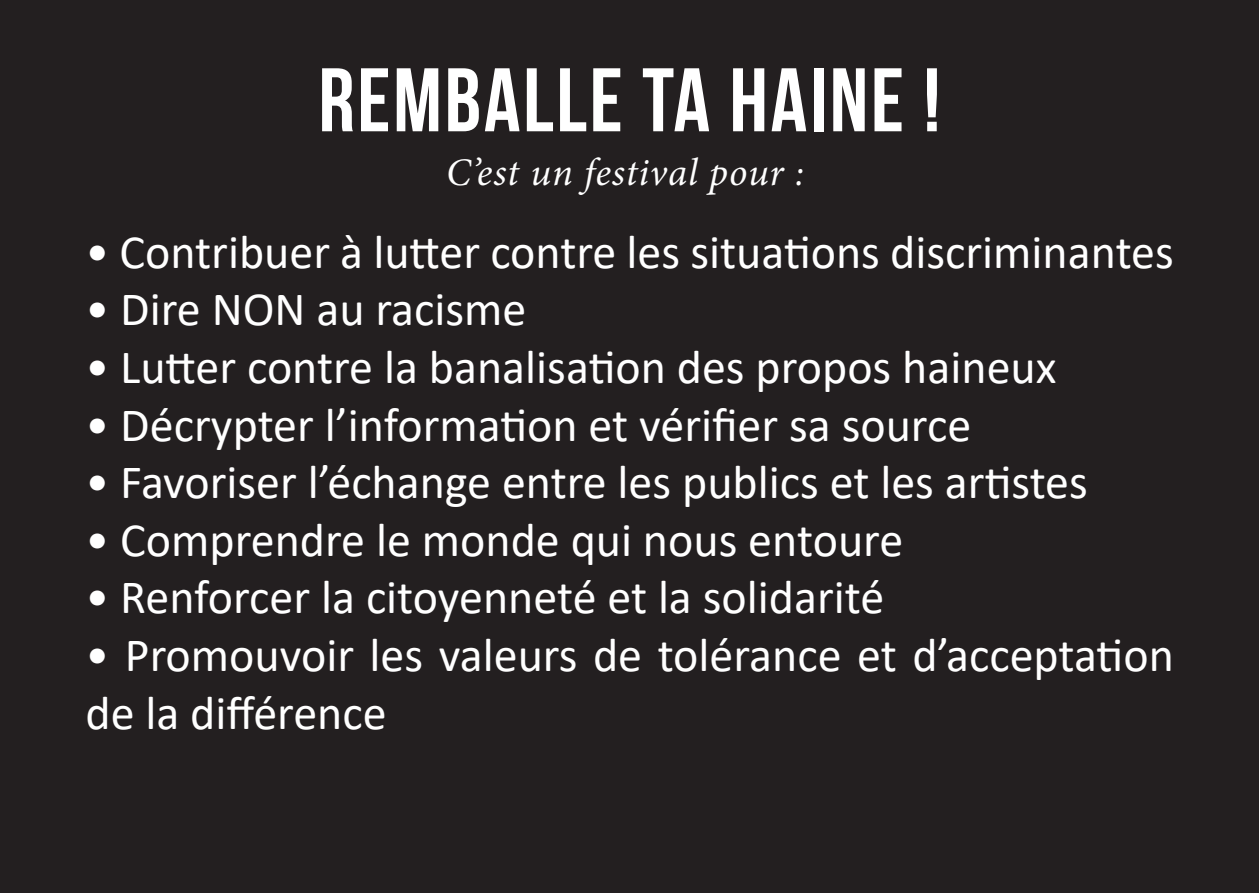
<style>
.page{position:relative;width:1259px;height:893px;background:#231f20}
.page>*{position:absolute;margin:0;border:0;box-sizing:border-box;transform-origin:0 0}
.t1{font:90px "Bebas Neue";letter-spacing:.03em;color:#fff}
.t2{font:48px/57.6px "Calibri";color:#fff}
.t3{font:italic 39px "Minion Pro";letter-spacing:.02em;color:#fff}
</style>
<div class="page">
<p class="t1" style="left:318px;top:51px;width:623px">REMBALLE TA HAINE !</p>
<p class="t3" style="left:446px;top:146px;width:360px">C’est un festival pour :</p>
<p class="t2" style="left:85px;top:222px;width:1090px">• Contribuer à lutter contre les situations discriminantes</p>
<p class="t2" style="left:85px;top:279px;width:442px">• Dire NON au racisme</p>
<p class="t2" style="left:85px;top:337px;width:972px">• Lutter contre la banalisation des propos haineux</p>
<p class="t2" style="left:85px;top:395px;width:887px">• Décrypter l’information et vérifier sa source</p>
<p class="t2" style="left:85px;top:452px;width:1004px">• Favoriser l’échange entre les publics et les artistes</p>
<p class="t2" style="left:85px;top:510px;width:819px">• Comprendre le monde qui nous entoure</p>
<p class="t2" style="left:85px;top:567px;width:800px">• Renforcer la citoyenneté et la solidarité</p>
<p class="t2" style="left:85px;top:625px;width:1090px">• Promouvoir les valeurs de tolérance et d’acceptation de la différence</p>
</div>
